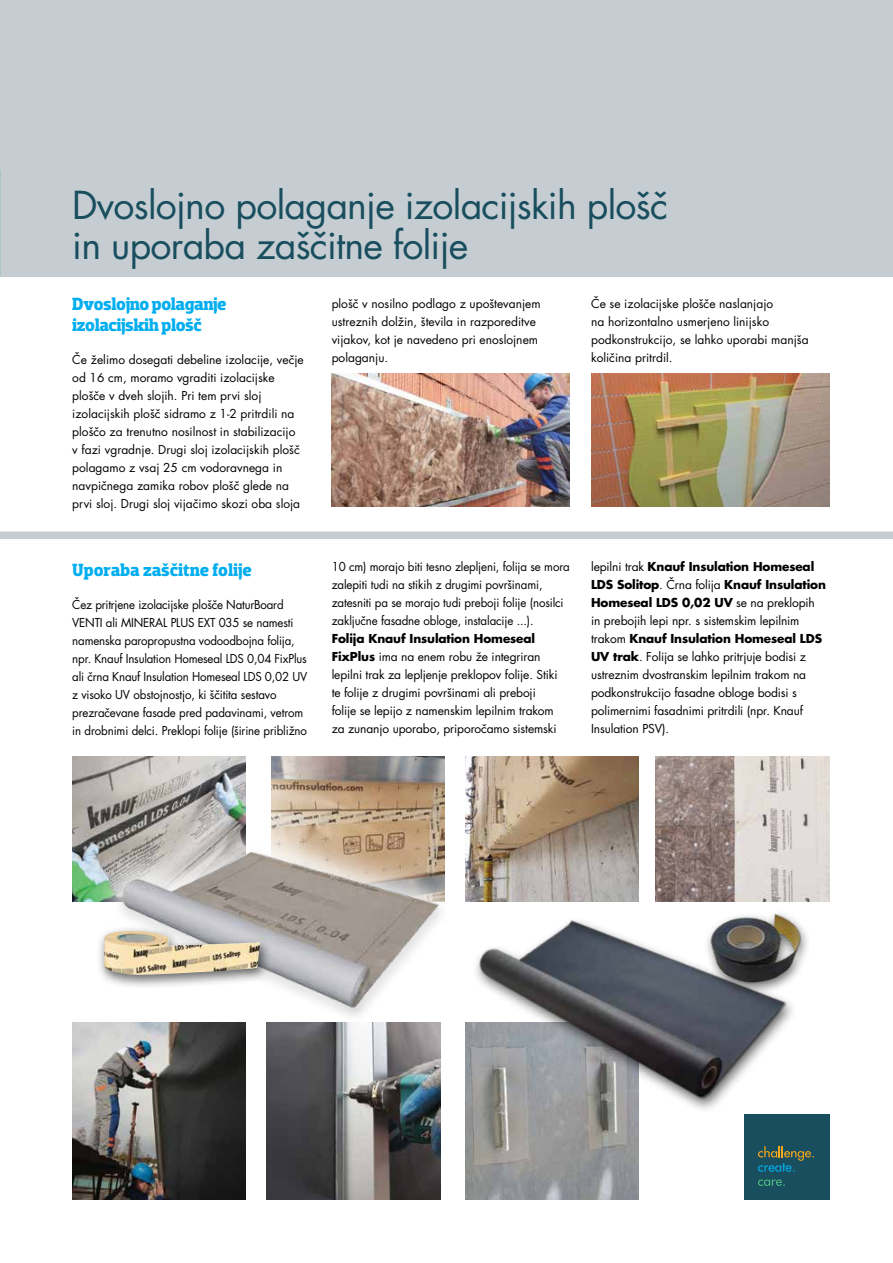
<style>
.page{position:relative;width:893px;height:1263px;background:#fff}
.page>*{position:absolute;margin:0;border:0;box-sizing:border-box;transform-origin:0 0}
.t1{font:37.5px/40.5px "Futura KNAUF";letter-spacing:-.02em;color:#184e5e}
.t2{font:700 18px/21px "Dobra Slab";letter-spacing:-.02em;color:#00aeef}
.t3{font:700 18px "Dobra Slab";color:#00aeef}
.t4{font:12px/18px "Futura KNAUF";letter-spacing:-.01em;color:#000}
.t5{font:12px/18px "Futura KNAUF";letter-spacing:-.01em;color:#000;scale:.96 1}
.s1{font-weight:700}
</style>
<div class="page">
<div style="left:744px;top:1114px;width:85px;height:85px;background:#184e5e"></div>
<svg style="left:758px;top:1146px;width:56px;height:26px"></svg>
<svg style="left:758px;top:1179px;width:27px;height:7px"></svg>
<div style="left:0;top:0;width:893px;height:276px;background:#c6cdd2"></div>
<img style="left:332px;top:374px;width:238px;height:132px">
<img style="left:591px;top:374px;width:238px;height:132px">
<img style="left:72px;top:757px;width:174px;height:144px">
<img style="left:271px;top:757px;width:173px;height:53px">
<img style="left:466px;top:757px;width:173px;height:134px">
<img style="left:656px;top:757px;width:173px;height:134px">
<img style="left:81px;top:810px;width:399px;height:238px">
<img style="left:100px;top:826px;width:347px;height:194px">
<div style="left:96px;top:925px;width:176px;height:64px;background:#000;opacity:.6"></div>
<img style="left:104px;top:931px;width:156px;height:44px">
<img style="left:72px;top:1023px;width:174px;height:176px">
<img style="left:267px;top:1023px;width:173px;height:176px">
<img style="left:466px;top:1107px;width:173px;height:92px">
<div style="left:472px;top:916px;width:326px;height:198px;background:#000;opacity:.6"></div>
<img style="left:457px;top:891px;width:372px;height:216px">
<div style="left:0;top:531px;width:893px;height:8px;background:#c6cdd2"></div>
<div style="left:704px;top:909px;width:107px;height:87px;background:#000;opacity:.6"></div>
<img style="left:709px;top:913px;width:94px;height:70px">
<h1 class="t1" style="left:72px;top:185px;width:597px">Dvoslojno polaganje izolacijskih plošč in uporaba zaščitne folije</h1>
<h2 class="t2" style="left:72px;top:294px;width:156px">Dvoslojno polaganje izolacijskih plošč</h2>
<p class="t4" style="left:72px;top:351px;width:233px">Če želimo dosegati debeline izolacije, večje od 16 cm, moramo vgraditi izolacijske plošče v dveh slojih. Pri tem prvi sloj izolacijskih plošč sidramo z 1-2 pritrdili na ploščo za trenutno nosilnost in stabilizacijo v fazi vgradnje. Drugi sloj izolacijskih plošč polagamo z vsaj 25 cm vodoravnega in navpičnega zamika robov plošč glede na prvi sloj. Drugi sloj vijačimo skozi oba sloja</p>
<p class="t4" style="left:332px;top:294px;width:211px">plošč v nosilno podlago z upoštevanjem ustreznih dolžin, števila in razporeditve vijakov, kot je navedeno pri enoslojnem polaganju.</p>
<p class="t4" style="left:591px;top:294px;width:219px">Če se izolacijske plošče naslanjajo<br>na horizontalno usmerjeno linijsko podkonstrukcijo, se lahko uporabi manjša količina pritrdil.</p>
<h2 class="t3" style="left:72px;top:559px;width:181px">Uporaba zaščitne folije</h2>
<p class="t5" style="left:72px;top:596px;width:246px">Čez pritrjene izolacijske plošče NaturBoard VENTI ali MINERAL PLUS EXT 035 se namesti namenska paropropustna vodoodbojna folija, npr. Knauf Insulation Homeseal LDS 0,04 FixPlus ali črna Knauf Insulation Homeseal LDS 0,02 UV z visoko UV obstojnostjo, ki ščitita sestavo prezračevane fasade pred padavinami, vetrom in drobnimi delci. Preklopi folije (širine približno</p>
<p class="t5" style="left:332px;top:558px;width:249px">10 cm) morajo biti tesno zlepljeni, folija se mora zalepiti tudi na stikih z drugimi površinami, zatesniti pa se morajo tudi preboji folije (nosilci zaključne fasadne obloge, instalacije ...).</p>
<p class="t4" style="left:332px;top:630px;width:227px"><span class="s1">Folija Knauf Insulation Homeseal FixPlus</span> ima na enem robu že integriran lepilni trak za lepljenje preklopov folije. Stiki te folije z drugimi površinami ali preboji folije se lepijo z namenskim lepilnim trakom za zunanjo uporabo, priporočamo sistemski</p>
<p class="t4" style="left:591px;top:558px;width:236px">lepilni trak <span class="s1">Knauf Insulation Homeseal LDS Solitop</span>. Črna folija <span class="s1">Knauf Insulation Homeseal LDS 0,02 UV</span> se na preklopih in prebojih lepi npr. s sistemskim lepilnim trakom <span class="s1">Knauf Insulation Homeseal LDS UV trak</span>. Folija se lahko pritrjuje bodisi z ustreznim dvostranskim lepilnim trakom na podkonstrukcijo fasadne obloge bodisi s polimernimi fasadnimi pritrdili (npr. Knauf Insulation PSV).</p>
</div>
